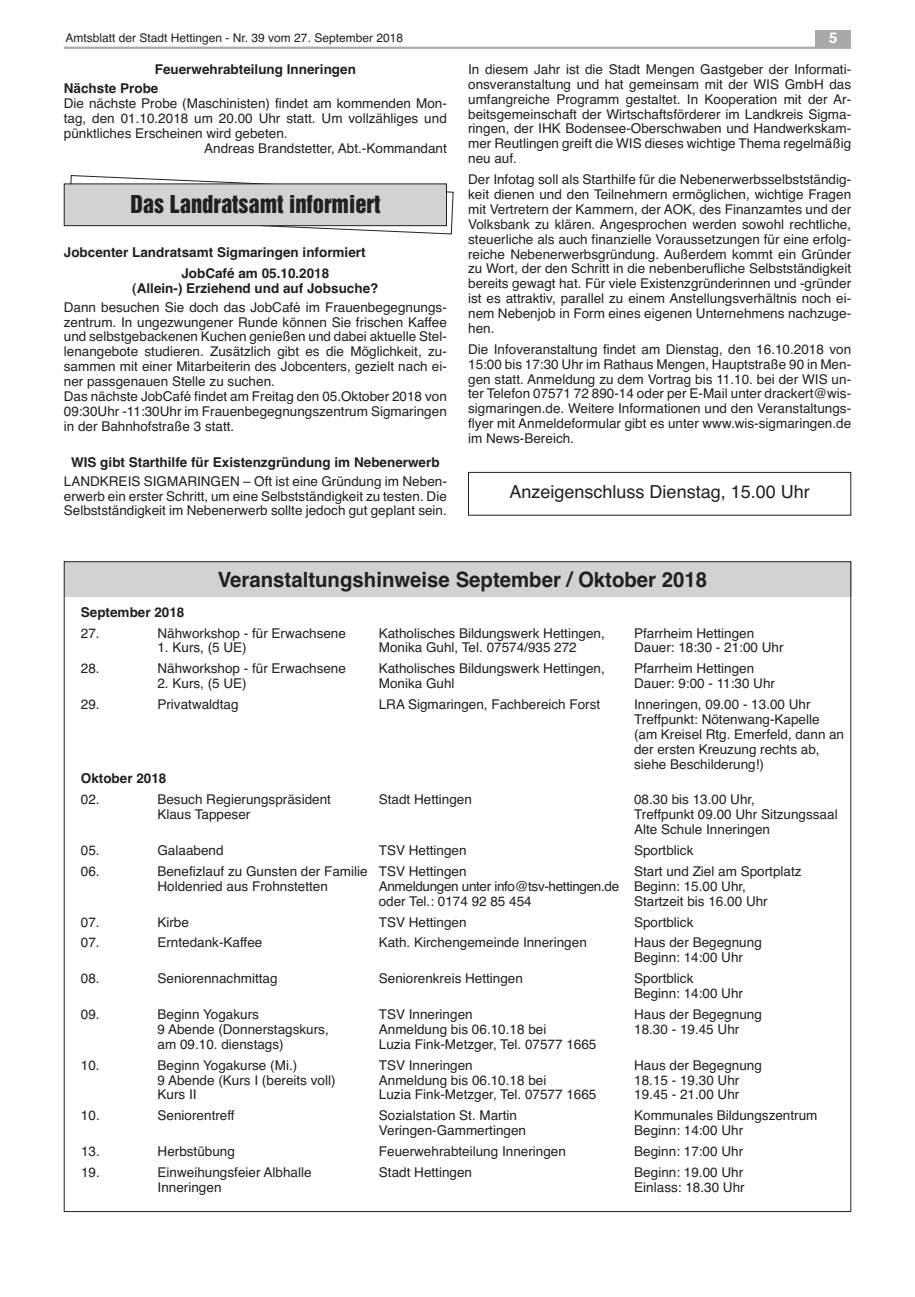
<style>
.page{position:relative;width:915px;height:1297px;background:#fff}
.page>*{position:absolute;margin:0;border:0;box-sizing:border-box;transform-origin:0 0}
.t1{font:22.5px "Helvetica Inserat";color:#231f20}
.t2{font:700 21px "Helvetica";color:#231f20}
.t3{font:18px "Helvetica";color:#231f20}
.t4{font:700 15px "Helvetica";color:#fff}
.t5{font:13.5px/14.9px "Helvetica";color:#231f20}
.t6{font:700 13.5px/19.2px "Helvetica";color:#231f20}
.t7{font:13.5px/14.9px "Helvetica";letter-spacing:-.025em;color:#231f20}
.t8{font:12px "Helvetica";color:#231f20}
</style>
<div class="page">
<div style="left:64px;top:562px;width:786px;height:34px;background:#d1d2d4"></div>
<svg style="left:69px;top:175px;width:385px;height:60px"></svg>
<div style="left:64px;top:184px;width:382px;height:42px;background:#d1d2d4"></div>
<div style="left:64px;top:183px;width:382px;height:43px;border:1px solid #231f20"></div>
<div style="left:468px;top:472px;width:382px;height:44px;border:1px solid #231f20"></div>
<hr style="left:64px;top:47px;width:786px;height:2px;background:#a8a9ad">
<div style="left:815px;top:30px;width:35px;height:17px;background:#a8a9ad"></div>
<p class="t8" style="left:65px;top:31px;width:339px">Amtsblatt der Stadt Hettingen - Nr. 39 vom 27. September 2018</p>
<p class="t4" style="left:829px;top:29px;width:10px">5</p>
<p class="t6" style="left:64px;top:60px;width:293px;text-indent:91px">Feuerwehrabteilung Inneringen<br>Nächste Probe</p>
<p class="t5" style="left:64px;top:96px;width:384px">Die nächste Probe (Maschinisten) findet am kommenden Mon-</p>
<p class="t5" style="left:64px;top:111px;width:384px">tag, den 01.10.2018 um 20.00 Uhr statt. Um vollzähliges und</p>
<p class="t5" style="left:64px;top:126px;width:225px">pünktliches Erscheinen wird gebeten.</p>
<p class="t5" style="left:204px;top:140px;width:244px">Andreas Brandstetter, Abt.-Kommandant</p>
<h1 class="t1" style="left:130px;top:195px;width:251px">Das Landratsamt informiert</h1>
<p class="t6" style="left:181px;top:242px;width:186px;line-height:20.9px;text-indent:-117px">Jobcenter Landratsamt Sigmaringen informiert<br>JobCafé am 05.10.2018</p>
<p class="t6" style="left:132px;top:278px;width:248px">(Allein-) Erziehend und auf Jobsuche?</p>
<p class="t5" style="left:64px;top:300px;width:384px">Dann besuchen Sie doch das JobCafé im Frauenbegegnungs&shy;zentrum. In ungezwungener Runde können Sie frischen Kaffee und selbstgebackenen Kuchen genießen und dabei aktuelle Stel&shy;lenangebote studieren. Zusätzlich gibt es die Möglichkeit, zu&shy;sammen mit einer Mitarbeiterin des Jobcenters, gezielt nach ei&shy;ner passgenauen Stelle zu suchen.<br>Das nächste JobCafé findet am Freitag den 05.Oktober 2018 von 09:30Uhr -11:30Uhr im Frauenbegegnungszentrum Sigmaringen in der Bahnhofstraße 3 statt.</p>
<p class="t6" style="left:71px;top:452px;width:370px">WIS gibt Starthilfe für Existenzgründung im Nebenerwerb</p>
<p class="t5" style="left:64px;top:474px;width:384px;text-align:justify">LANDKREIS SIGMARINGEN – Oft ist eine Gründung im Neben&shy;erwerb ein erster Schritt, um eine Selbstständigkeit zu testen. Die Selbstständigkeit im Nebenerwerb sollte jedoch gut geplant sein.</p>
<p class="t5" style="left:468px;top:62px;width:384px;text-align:justify">In diesem Jahr ist die Stadt Mengen Gastgeber der Informati&shy;onsveranstaltung und hat gemeinsam mit der WIS GmbH das umfangreiche Programm gestaltet. In Kooperation mit der Ar&shy;beitsgemeinschaft der Wirtschaftsförderer im Landkreis Sigma&shy;ringen, der IHK Bodensee-Oberschwaben und Handwerkskam&shy;mer Reutlingen greift die WIS dieses wichtige Thema regelmäßig neu auf.</p>
<p class="t5" style="left:468px;top:172px;width:384px;text-align:justify">Der Infotag soll als Starthilfe für die Nebenerwerbsselbstständig&shy;keit dienen und den Teilnehmern ermöglichen, wichtige Fragen mit Vertretern der Kammern, der AOK, des Finanzamtes und der Volksbank zu klären. Angesprochen werden sowohl rechtliche, steuerliche als auch finanzielle Voraussetzungen für eine erfolg&shy;reiche Nebenerwerbsgründung. Außerdem kommt ein Gründer zu Wort, der den Schritt in die nebenberufliche Selbstständigkeit bereits gewagt hat. Für viele Existenzgründerinnen und -gründer ist es attraktiv, parallel zu einem Anstellungsverhältnis noch ei&shy;nem Nebenjob in Form eines eigenen Unternehmens nachzuge&shy;hen.</p>
<p class="t5" style="left:468px;top:342px;width:384px;text-align:justify">Die Infoveranstaltung findet am Dienstag, den 16.10.2018 von 15:00 bis 17:30 Uhr im Rathaus Mengen, Hauptstraße 90 in Men&shy;gen statt. Anmeldung zu dem Vortrag bis 11.10. bei der WIS un&shy;ter Telefon 07571 72 890-14 oder per E-Mail unter drackert@wis&shy;sigmaringen.de. Weitere Informationen und den Veranstaltungs&shy;flyer mit Anmeldeformular gibt es unter www.wis-sigmaringen.de im News-Bereich.</p>
<h3 class="t3" style="left:509px;top:481px;width:302px">Anzeigenschluss Dienstag, 15.00 Uhr</h3>
<h2 class="t2" style="left:218px;top:567px;width:491px">Veranstaltungshinweise September / Oktober 2018</h2>
<p class="t6" style="left:81px;top:602px;width:105px">September 2018</p>
<p class="t5" style="left:81px;top:625px;width:20px">27.</p>
<p class="t5" style="left:157px;top:625px;width:190px">Nähworkshop - für Erwachsene</p>
<p class="t5" style="left:378px;top:625px;width:227px">Katholisches Bildungswerk Hettingen,</p>
<p class="t5" style="left:634px;top:625px;width:122px">Pfarrheim Hettingen</p>
<p class="t5" style="left:157px;top:640px;width:91px">1. Kurs, (5 UE)</p>
<p class="t5" style="left:378px;top:640px;width:199px">Monika Guhl, Tel. 07574/935 272</p>
<p class="t5" style="left:634px;top:640px;width:151px">Dauer: 18:30 - 21:00 Uhr</p>
<p class="t5" style="left:81px;top:661px;width:20px">28.</p>
<p class="t5" style="left:157px;top:661px;width:190px">Nähworkshop - für Erwachsene</p>
<p class="t5" style="left:378px;top:661px;width:227px">Katholisches Bildungswerk Hettingen,</p>
<p class="t5" style="left:634px;top:661px;width:122px">Pfarrheim Hettingen</p>
<p class="t5" style="left:157px;top:676px;width:91px">2. Kurs, (5 UE)</p>
<p class="t5" style="left:378px;top:676px;width:77px">Monika Guhl</p>
<p class="t5" style="left:634px;top:676px;width:142px">Dauer: 9:00 - 11:30 Uhr</p>
<p class="t5" style="left:81px;top:697px;width:20px">29.</p>
<p class="t5" style="left:157px;top:697px;width:83px">Privatwaldtag</p>
<p class="t5" style="left:378px;top:697px;width:223px">LRA Sigmaringen, Fachbereich Forst</p>
<p class="t5" style="left:634px;top:697px;width:211px">Inneringen, 09.00 - 13.00 Uhr<br>Treffpunkt: Nötenwang-Kapelle (am Kreisel Rtg. Emerfeld, dann an der ersten Kreuzung rechts ab, siehe Beschilderung!)</p>
<p class="t6" style="left:81px;top:769px;width:87px">Oktober 2018</p>
<p class="t5" style="left:81px;top:792px;width:20px">02.</p>
<p class="t5" style="left:157px;top:792px;width:175px">Besuch Regierungspräsident</p>
<p class="t5" style="left:378px;top:792px;width:95px">Stadt Hettingen</p>
<p class="t5" style="left:634px;top:792px;width:122px">08.30 bis 13.00 Uhr,</p>
<p class="t5" style="left:157px;top:807px;width:94px">Klaus Tappeser</p>
<p class="t5" style="left:634px;top:807px;width:205px">Treffpunkt 09.00 Uhr Sitzungssaal<br>Alte Schule Inneringen</p>
<p class="t5" style="left:81px;top:843px;width:20px">05.</p>
<p class="t5" style="left:157px;top:843px;width:68px">Galaabend</p>
<p class="t5" style="left:378px;top:843px;width:89px">TSV Hettingen</p>
<p class="t5" style="left:634px;top:843px;width:61px">Sportblick</p>
<p class="t5" style="left:81px;top:864px;width:20px">06.</p>
<p class="t5" style="left:157px;top:864px;width:310px">Benefizlauf zu Gunsten der Familie TSV Hettingen</p>
<p class="t5" style="left:634px;top:864px;width:169px">Start und Ziel am Sportplatz</p>
<p class="t5" style="left:157px;top:879px;width:172px">Holdenried aus Frohnstetten</p>
<p class="t7" style="left:378px;top:879px;width:368px">Anmeldungen unter info@tsv-hettingen.de Beginn: 15.00 Uhr, oder Tel.: 0174 92 85 454</p>
<p class="t5" style="left:634px;top:893px;width:135px">Startzeit bis 16.00 Uhr</p>
<p class="t5" style="left:81px;top:914px;width:20px">07.</p>
<p class="t5" style="left:157px;top:914px;width:33px">Kirbe</p>
<p class="t5" style="left:378px;top:914px;width:89px">TSV Hettingen</p>
<p class="t5" style="left:634px;top:914px;width:61px">Sportblick</p>
<p class="t5" style="left:81px;top:935px;width:20px">07.</p>
<p class="t5" style="left:157px;top:935px;width:106px">Erntedank-Kaffee</p>
<p class="t5" style="left:378px;top:935px;width:209px">Kath. Kirchengemeinde Inneringen</p>
<p class="t5" style="left:634px;top:935px;width:129px">Haus der Begegnung<br>Beginn: 14:00 Uhr</p>
<p class="t5" style="left:81px;top:971px;width:20px">08.</p>
<p class="t5" style="left:157px;top:971px;width:122px">Seniorennachmittag</p>
<p class="t5" style="left:378px;top:971px;width:146px">Seniorenkreis Hettingen</p>
<p class="t5" style="left:634px;top:971px;width:110px">Sportblick<br>Beginn: 14:00 Uhr</p>
<p class="t5" style="left:81px;top:1007px;width:20px">09.</p>
<p class="t5" style="left:157px;top:1007px;width:103px">Beginn Yogakurs</p>
<p class="t5" style="left:378px;top:1007px;width:95px">TSV Inneringen</p>
<p class="t5" style="left:634px;top:1007px;width:129px">Haus der Begegnung</p>
<p class="t5" style="left:157px;top:1022px;width:173px">9 Abende (Donnerstagskurs,</p>
<p class="t5" style="left:378px;top:1022px;width:169px">Anmeldung bis 06.10.18 bei</p>
<p class="t5" style="left:634px;top:1022px;width:107px">18.30 - 19.45 Uhr</p>
<p class="t5" style="left:157px;top:1037px;width:128px">am 09.10. dienstags)</p>
<p class="t5" style="left:379px;top:1037px;width:219px">Luzia Fink-Metzger, Tel. 07577 1665</p>
<p class="t5" style="left:81px;top:1057px;width:20px">10.</p>
<p class="t5" style="left:157px;top:1057px;width:141px">Beginn Yogakurse (Mi.)</p>
<p class="t5" style="left:379px;top:1057px;width:95px">TSV Inneringen</p>
<p class="t5" style="left:634px;top:1057px;width:129px">Haus der Begegnung</p>
<p class="t5" style="left:157px;top:1072px;width:179px">9 Abende (Kurs I (bereits voll)</p>
<p class="t5" style="left:379px;top:1072px;width:169px">Anmeldung bis 06.10.18 bei</p>
<p class="t5" style="left:634px;top:1072px;width:107px">18.15 - 19.30 Uhr</p>
<p class="t5" style="left:157px;top:1087px;width:41px">Kurs II</p>
<p class="t5" style="left:379px;top:1087px;width:219px">Luzia Fink-Metzger, Tel. 07577 1665</p>
<p class="t5" style="left:634px;top:1087px;width:107px">19.45 - 21.00 Uhr</p>
<p class="t5" style="left:81px;top:1108px;width:20px">10.</p>
<p class="t5" style="left:157px;top:1108px;width:79px">Seniorentreff</p>
<p class="t5" style="left:379px;top:1108px;width:140px">Sozialstation St. Martin</p>
<p class="t5" style="left:634px;top:1108px;width:185px">Kommunales Bildungszentrum</p>
<p class="t5" style="left:379px;top:1123px;width:149px">Veringen-Gammertingen</p>
<p class="t5" style="left:634px;top:1123px;width:110px">Beginn: 14:00 Uhr</p>
<p class="t5" style="left:81px;top:1144px;width:20px">13.</p>
<p class="t5" style="left:157px;top:1144px;width:79px">Herbstübung</p>
<p class="t5" style="left:379px;top:1144px;width:188px">Feuerwehrabteilung Inneringen</p>
<p class="t5" style="left:634px;top:1144px;width:110px">Beginn: 17:00 Uhr</p>
<p class="t5" style="left:81px;top:1165px;width:20px">19.</p>
<p class="t5" style="left:157px;top:1165px;width:155px">Einweihungsfeier Albhalle</p>
<p class="t5" style="left:379px;top:1165px;width:95px">Stadt Hettingen</p>
<p class="t5" style="left:634px;top:1165px;width:110px">Beginn: 19.00 Uhr</p>
<p class="t5" style="left:158px;top:1180px;width:65px">Inneringen</p>
<p class="t5" style="left:634px;top:1180px;width:112px">Einlass: 18.30 Uhr</p>
</div>
